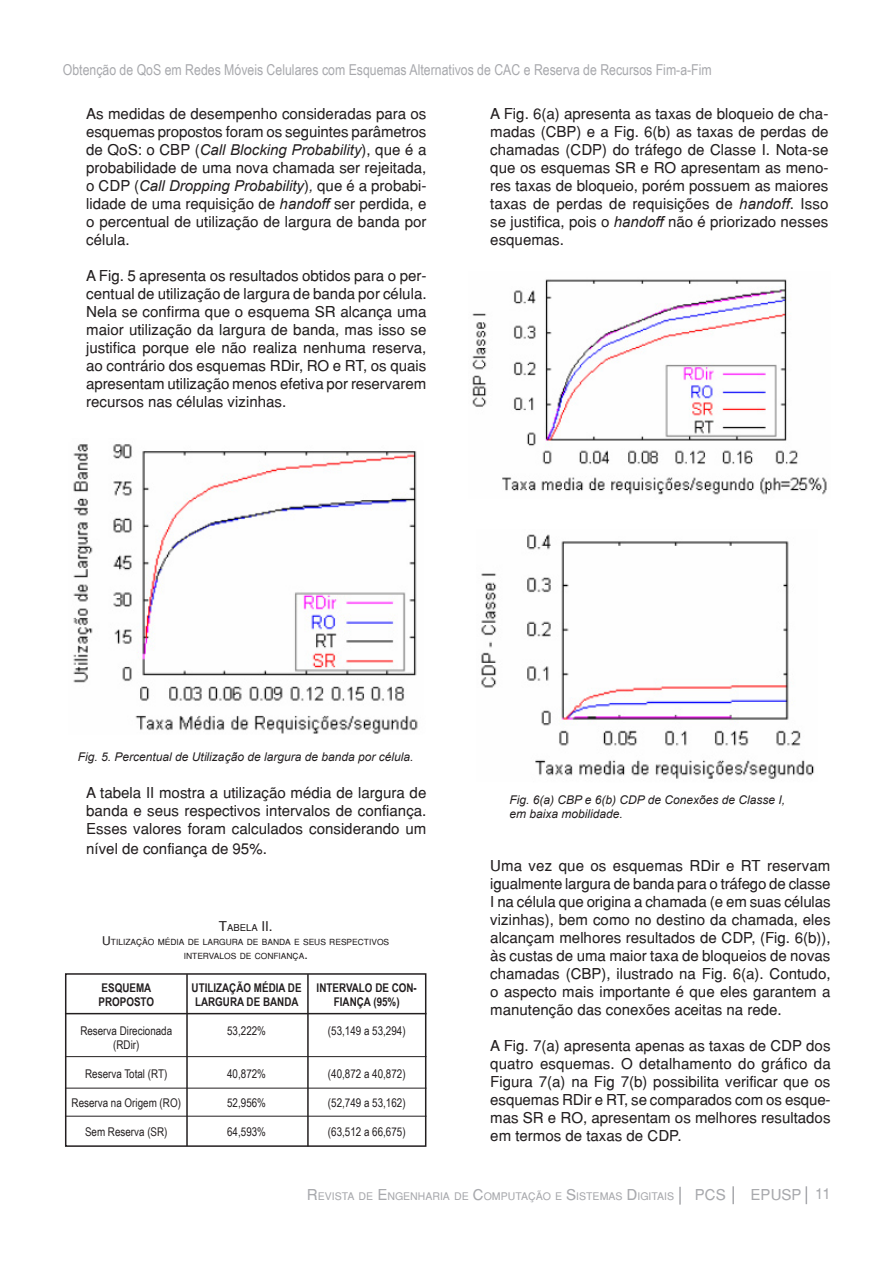
<style>
.page{position:relative;width:893px;height:1264px;background:#fff}
.page>*{position:absolute;margin:0;border:0;box-sizing:border-box;transform-origin:0 0}
.Text{font:15px/18px "Helvetica";color:#231f20;text-align:justify}
.t1{font:15px "Arial Narrow";color:#a8a9ad}
.t2{font:15px "Helvetica";color:#a8a9ad}
.t3{font:12px "Arial Narrow";color:#231f20}
.Figure_Caption{font:italic 12px "Arial";color:#231f20}
.t4{font:700 12px/14.4px "Arial Narrow";color:#231f20}
.t5{font:10.5px "Helvetica";color:#a8a9ad}
.Table_Title{font:9.45px "Helvetica";color:#231f20}
.Table_Title-2{font:8.4px "Helvetica";color:#231f20}
.s1{font-family:"Arial";font-style:italic}
.s2{font-size:13.5px}
.s3{font-size:12px}
.s4{font-size:15px}
</style>
<div class="page">
<svg style="left:679px;top:1187px;width:2px;height:17px"></svg>
<svg style="left:732px;top:1186px;width:2px;height:18px"></svg>
<svg style="left:805px;top:1186px;width:2px;height:18px"></svg>
<div style="left:65px;top:973px;width:361px;height:174px;border:2px solid #231f20"></div>
<hr style="left:186px;top:974px;width:2px;height:172px;background:#231f20">
<hr style="left:307px;top:974px;width:2px;height:172px;background:#231f20">
<hr style="left:65px;top:1013px;width:361px;height:1px;background:#231f20">
<hr style="left:65px;top:1056px;width:361px;height:1px;background:#231f20">
<hr style="left:65px;top:1088px;width:361px;height:1px;background:#231f20">
<hr style="left:65px;top:1116px;width:361px;height:1px;background:#231f20">
<img style="left:73px;top:444px;width:345px;height:290px">
<img style="left:481px;top:534px;width:334px;height:245px">
<img style="left:472px;top:279px;width:355px;height:216px">
<p class="t1" style="left:63px;top:59px;width:650px">Obtenção de QoS em Redes Móveis Celulares com Esquemas Alternativos de CAC e Reserva de Recursos Fim-a-Fim</p>
<p class="Text" style="left:86px;top:104px;width:342px">As medidas de desempenho consideradas para os esquemas propostos foram os seguintes parâmetros de QoS: o CBP (<span class="s1">Call Blocking Probability</span>), que é a probabilidade de uma nova chamada ser rejeitada, o CDP (<span class="s1">Call Dropping Probability</span>)<span class="s1">,</span> que é a probabi&shy;lidade de uma requisição de <span class="s1">handoff</span> ser perdida, e o percentual de utilização de largura de banda por célula.</p>
<p class="Text" style="left:86px;top:266px;width:342px">A Fig. 5 apresenta os resultados obtidos para o per&shy;centual de utilização de largura de banda por célula.<br>Nela se confirma que o esquema SR alcança uma maior utilização da largura de banda, mas isso se justifica porque ele não realiza nenhuma reserva, ao contrário dos esquemas RDir, RO e RT, os quais apresentam utilização menos efetiva por reservarem recursos nas células vizinhas.</p>
<p class="Text" style="left:490px;top:104px;width:340px">A Fig. 6(a) apresenta as taxas de bloqueio de cha&shy;madas (CBP) e a Fig. 6(b) as taxas de perdas de chamadas (CDP) do tráfego de Classe I. Nota-se que os esquemas SR e RO apresentam as meno&shy;res taxas de bloqueio, porém possuem as maiores taxas de perdas de requisições de <span class="s1">handoff</span>. Isso se justifica, pois o <span class="s1">handoff</span> não é priorizado nesses esquemas.</p>
<p class="Figure_Caption" style="left:78px;top:749px;width:337px">Fig. 5. Percentual de Utilização de largura de banda por célula.</p>
<p class="Text" style="left:86px;top:784px;width:342px">A tabela II mostra a utilização média de largura de banda e seus respectivos intervalos de confiança.<br>Esses valores foram calculados considerando um</p>
<p class="Text" style="left:86px;top:840px;width:182px">nível de confiança de 95%.</p>
<p class="Table_Title" style="left:219px;top:921px;width:55px"><span class="s2">T</span>abela <span class="s2">II .</span></p>
<p class="Table_Title-2" style="left:102px;top:937px;width:288px"><span class="s3">U</span>tilização média de largura de banda e seus respectivos</p>
<p class="Table_Title-2" style="left:184px;top:951px;width:125px">intervalos de confiança<span class="s3">.</span></p>
<p class="t4" style="left:102px;top:980px;width:51px">ESQUEMA</p>
<p class="t4" style="left:98px;top:994px;width:57px">PROPOSTO</p>
<p class="t3" style="left:80px;top:1022px;width:93px">Reserva Direcionada</p>
<p class="t3" style="left:113px;top:1036px;width:28px">(RDir)</p>
<p class="t3" style="left:85px;top:1065px;width:84px">Reserva Total (RT)</p>
<p class="t3" style="left:72px;top:1094px;width:111px">Reserva na Origem (RO)</p>
<p class="t3" style="left:85px;top:1123px;width:84px">Sem Reserva (SR)</p>
<p class="t4" style="left:192px;top:980px;width:112px">UTILIZAÇÃO MÉDIA DE<br>LARGURA DE BANDA</p>
<p class="t3" style="left:227px;top:1022px;width:40px">53,222%</p>
<p class="t3" style="left:227px;top:1065px;width:40px">40,872%</p>
<p class="t3" style="left:227px;top:1094px;width:40px">52,956%</p>
<p class="t3" style="left:227px;top:1123px;width:40px">64,593%</p>
<p class="t4" style="left:317px;top:980px;width:102px;text-align:center">INTERVALO DE CON-<br>FIANÇA (95%)</p>
<p class="t3" style="left:328px;top:1022px;width:79px">(53,149 a 53,294)</p>
<p class="t3" style="left:328px;top:1065px;width:79px">(40,872 a 40,872)</p>
<p class="t3" style="left:328px;top:1094px;width:79px">(52,749 a 53,162)</p>
<p class="t3" style="left:328px;top:1123px;width:79px">(63,512 a 66,675)</p>
<p class="Figure_Caption" style="left:509px;top:792px;width:277px">Fig. 6(a) CBP e 6(b) CDP de Conexões de Classe I,</p>
<p class="Figure_Caption" style="left:509px;top:806px;width:115px">em baixa mobilidade.</p>
<p class="Text" style="left:490px;top:857px;width:342px">Uma vez que os esquemas RDir e RT reservam igualmente largura de banda para o tráfego de classe I na célula que origina a chamada (e em suas células vizinhas), bem como no destino da chamada, eles alcançam melhores resultados de CDP, (Fig. 6(b)), às custas de uma maior taxa de bloqueios de novas chamadas (CBP), ilustrado na Fig. 6(a). Contudo, o aspecto mais importante é que eles garantem a manutenção das conexões aceitas na rede.</p>
<p class="Text" style="left:490px;top:1037px;width:342px">A Fig. 7(a) apresenta apenas as taxas de CDP dos quatro esquemas. O detalhamento do gráfico da Figura 7(a) na Fig 7(b) possibilita verificar que os esquemas RDir e RT, se comparados com os esque&shy;mas SR e RO, apresentam os melhores resultados em termos de taxas de CDP.</p>
<p class="t5" style="left:307px;top:1189px;width:369px"><span class="s4">R</span>evista de <span class="s4">E</span> ngenharia de <span class="s4">C</span>omputação e <span class="s4">S</span>istemas <span class="s4">D</span> igitais</p>
<p class="t2" style="left:695px;top:1185px;width:31px">PCS</p>
<p class="t2" style="left:750px;top:1185px;width:11px">EPUSP</p>
<p class="t2" style="left:815px;top:1185px;width:17px">11</p>
</div>
